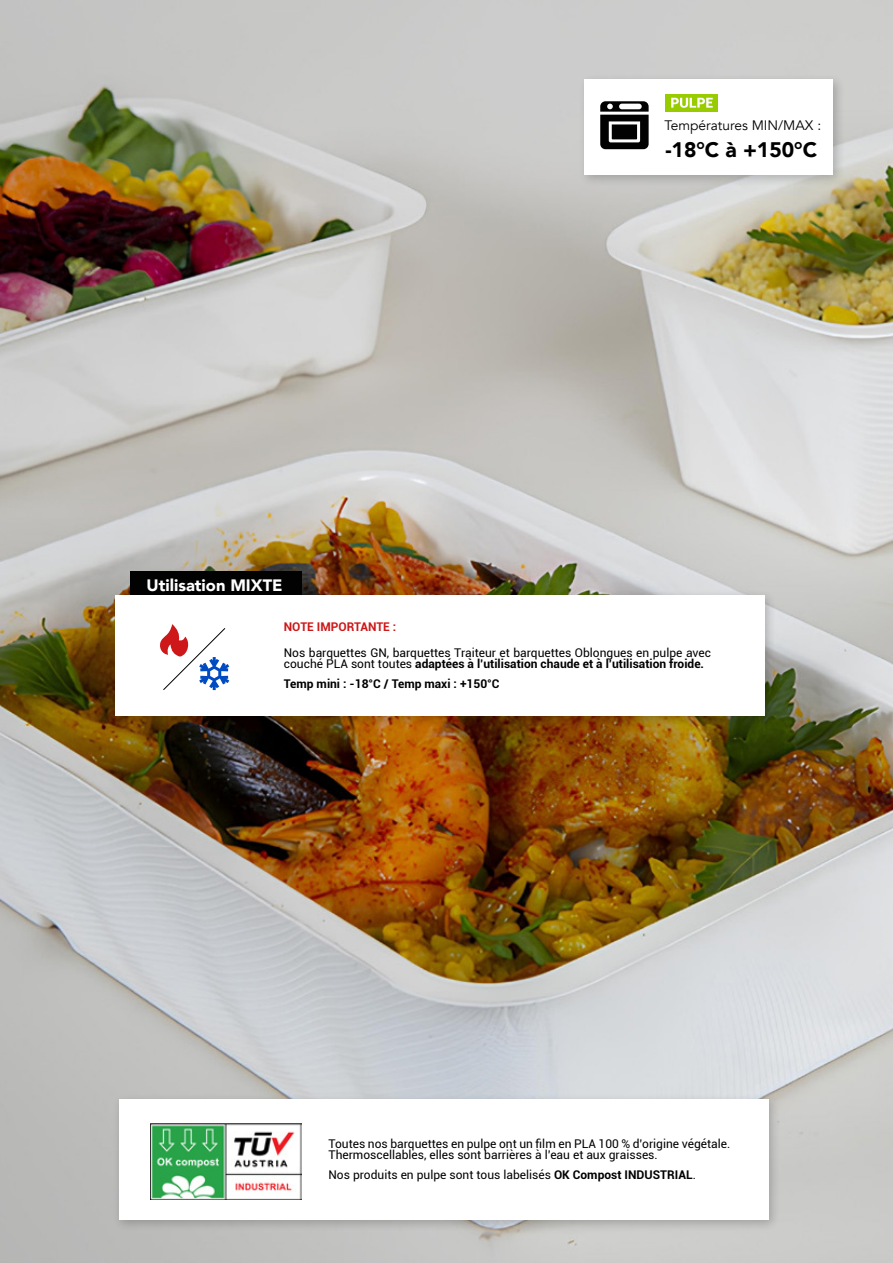
<style>
.page{position:relative;width:893px;height:1263px;background:#fff}
.page>*{position:absolute;margin:0;border:0;box-sizing:border-box;transform-origin:0 0}
.t1{font:900 21px "Avenir";color:#000}
.t2{font:900 16.5px "Avenir";color:#fff}
.t3{font:13.65px "Avenir";color:#000}
.t4{font:12px/11.4px "Roboto";color:#000}
.t5{font:700 12px "Roboto";color:#000}
.t6{font:700 12px "Roboto";color:#cd1719}
.s1{font-weight:700}
</style>
<div class="page">
<img style="left:0;top:0;width:893px;height:1263px">
<div style="left:579px;top:73px;width:266px;height:114px;background:#000;opacity:.2"></div>
<div style="left:585px;top:79px;width:248px;height:96px;background:#fff"></div>
<div style="left:131px;top:571px;width:171px;height:31px;background:#020203"></div>
<div style="left:113px;top:1093px;width:667px;height:139px;background:#000;opacity:.2"></div>
<div style="left:119px;top:1099px;width:649px;height:121px;background:#fff"></div>
<div style="left:109px;top:589px;width:667px;height:139px;background:#000;opacity:.2"></div>
<div style="left:115px;top:595px;width:649px;height:121px;background:#fff"></div>
<svg style="left:600px;top:101px;width:49px;height:48px"></svg>
<div style="left:666px;top:94px;width:52px;height:17px;background:#9c0"></div>
<svg style="left:671px;top:98px;width:42px;height:10px"></svg>
<img style="left:151px;top:1124px;width:151px;height:75px">
<svg style="left:160px;top:624px;width:69px;height:67px"></svg>
<p class="t3" style="left:664px;top:117px;width:158px">Températures MIN/MAX :</p>
<h2 class="t2" style="left:147px;top:571px;width:137px">Utilisation MIXTE</h2>
<p class="t6" style="left:284px;top:618px;width:114px">NOTE IMPORTANTE :</p>
<h1 class="t1" style="left:665px;top:131px;width:153px">-18°C à +150°C</h1>
<p class="t4" style="left:284px;top:646px;width:429px">Nos barquettes GN, barquettes Traiteur et barquettes Oblongues en pulpe avec couché PLA sont toutes <span class="s1">adaptées à l’utilisation chaude et à l’utilisation froide.</span></p>
<p class="t5" style="left:284px;top:675px;width:217px">Temp mini : -18°C / Temp maxi : +150°C</p>
<p class="t4" style="left:328px;top:1137px;width:403px">Toutes nos barquettes en pulpe ont un film en PLA 100 % d’origine végétale.<br>Thermoscellables, elles sont barrières à l’eau et aux graisses.</p>
<p class="t4" style="left:328px;top:1168px;width:369px">Nos produits en pulpe sont tous labelisés <span class="s1">OK Compost INDUSTRIAL</span>.</p>
</div>
